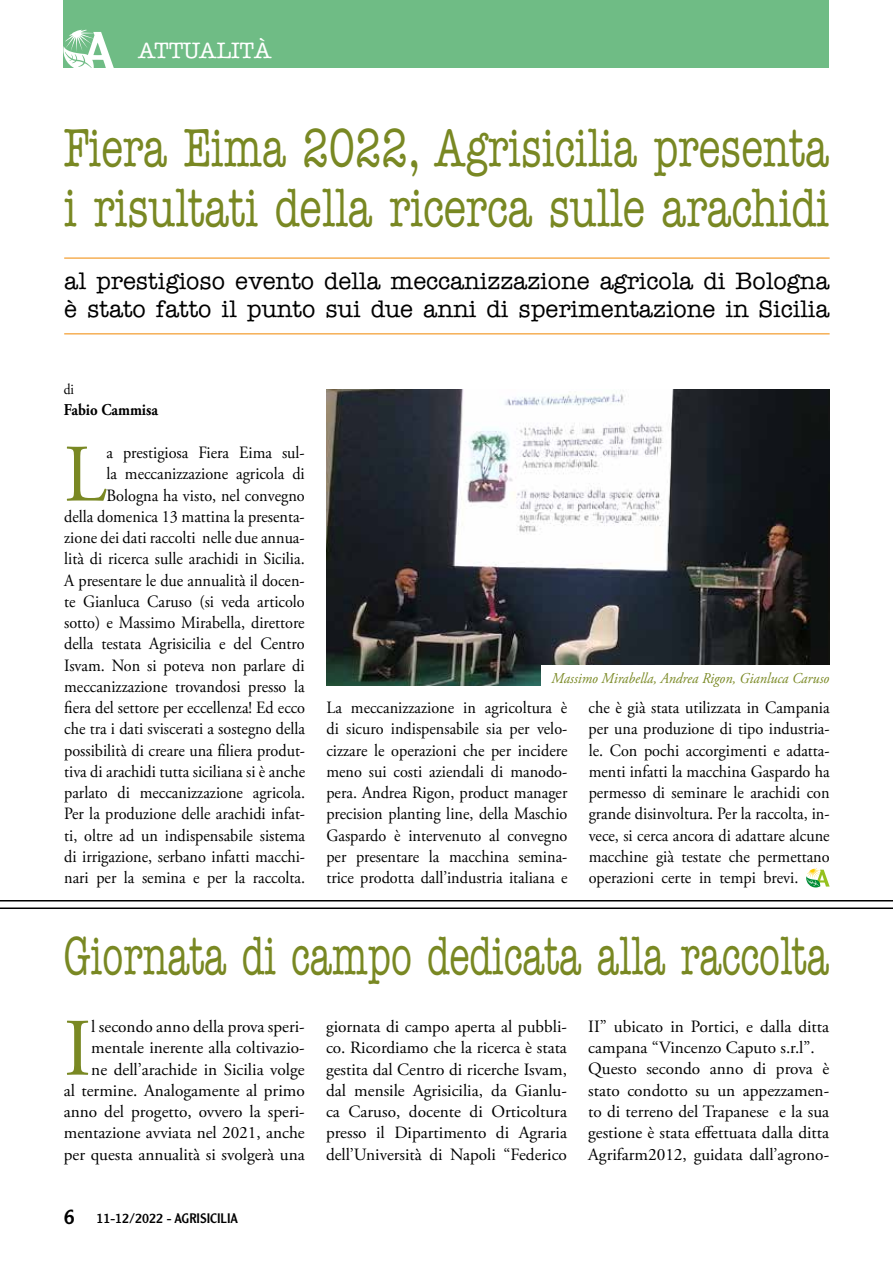
<style>
.page{position:relative;width:893px;height:1263px;background:#fff}
.page>*{position:absolute;margin:0;border:0;box-sizing:border-box;transform-origin:0 0}
.t1{font:81.45px "Adobe Garamond Pro";color:#798823}
.t2{font:81.45px "Adobe Garamond Pro";color:#798823;scale:.94 1}
.t3{font:500 54px/60px "American Typewriter";color:#798823;scale:.74 1}
.t4{font:500 54px "American Typewriter";color:#798823;scale:.69 1}
.t5{font:500 24px/28.5px "American Typewriter";color:#000}
.t6{font:500 22.5px "American Typewriter";color:#fff}
.t7{font:17.25px/21.3px "Adobe Garamond Pro";color:#000;text-align:justify;scale:.94 1}
.t8{font:17.25px/21.3px "Adobe Garamond Pro";color:#000;text-align:right}
.t9{font:700 16.5px "Adobe Garamond Pro";color:#000;scale:.9 1}
.t10{font:italic 15px "Adobe Garamond Pro";color:#798823;scale:.95 1}
.t11{font:15px "Adobe Garamond Pro";color:#000;scale:.9 1}
.t12{font:13.5px "Clearface Gothic LH";color:#000}
.s1{font-size:21px}
</style>
<div class="page">
<div style="left:64px;top:0;width:765px;height:68px;background:#6fbc85"></div>
<svg style="left:63px;top:30px;width:51px;height:38px"></svg>
<svg style="left:806px;top:869px;width:24px;height:18px"></svg>
<hr style="left:64px;top:258px;width:766px;height:1px;background:#f18700">
<hr style="left:64px;top:333px;width:766px;height:1px;background:#f18700">
<hr style="left:0;top:900px;width:893px;height:1px;background:#000">
<hr style="left:0;top:907px;width:893px;height:2px;background:#000">
<img style="left:326px;top:389px;width:503px;height:296px">
<div style="left:541px;top:665px;width:297px;height:24px;background:#fff"></div>
<h3 class="t6" style="left:138px;top:38px;width:135px">ATTUALITÀ</h3>
<h2 class="t3" style="left:64px;top:119px;width:1036px">Fiera Eima 2022, Agrisicilia presenta i risultati della ricerca sulle arachidi</h2>
<h3 class="t5" style="left:64px;top:267px;width:767px">al prestigioso evento della meccanizzazione agricola di Bologna è stato fatto il punto sui due anni di sperimentazione in Sicilia</h3>
<p class="t11" style="left:64px;top:380px;width:13px">di</p>
<p class="t9" style="left:64px;top:401px;width:106px">Fabio Cammisa</p>
<p class="t7" style="left:64px;top:442px;width:258px;text-align:right">a prestigiosa Fiera Eima sul-<br>la meccanizzazione agricola di Bologna ha visto, nel convegno<br>della domenica 13 mattina la presenta&shy;zione dei dati raccolti nelle due annua&shy;lità di ricerca sulle arachidi in Sicilia.<br>A presentare le due annualità il docen&shy;te Gianluca Caruso (si veda articolo sotto) e Massimo Mirabella, direttore della testata Agrisicilia e del Centro Isvam. Non si poteva non parlare di meccanizzazione trovandosi presso la fiera del settore per eccellenza! Ed ecco che tra i dati sviscerati a sostegno della possibilità di creare una filiera produt&shy;tiva di arachidi tutta siciliana si è anche parlato di meccanizzazione agricola.<br>Per la produzione delle arachidi infat&shy;ti, oltre ad un indispensabile sistema di irrigazione, serbano infatti macchi&shy;nari per la semina e per la raccolta.</p>
<h1 class="t2" style="left:64px;top:426px;width:47px">L</h1>
<p class="t10" style="left:552px;top:669px;width:294px">Massimo Mirabella, Andrea Rigon, Gianluca Caruso</p>
<p class="t7" style="left:326px;top:698px;width:258px">La meccanizzazione in agricoltura è di sicuro indispensabile sia per velo&shy;cizzare le operazioni che per incidere meno sui costi aziendali di manodo&shy;pera. Andrea Rigon, product manager precision planting line, della Maschio Gaspardo è intervenuto al convegno per presentare la macchina semina&shy;trice prodotta dall’industria italiana e</p>
<p class="t7" style="left:589px;top:698px;width:258px">che è già stata utilizzata in Campania per una produzione di tipo industria&shy;le. Con pochi accorgimenti e adatta&shy;menti infatti la macchina Gaspardo ha permesso di seminare le arachidi con grande disinvoltura. Per la raccolta, in&shy;vece, si cerca ancora di adattare alcune macchine già testate che permettano operazioni certe in tempi brevi.</p>
<h2 class="t4" style="left:64px;top:926px;width:1111px">Giornata di campo dedicata alla raccolta</h2>
<p class="t8" style="left:64px;top:1016px;width:242px">l secondo anno della prova speri&shy;mentale inerente alla coltivazio-<br>ne dell’arachide in Sicilia volge<br>al termine. Analogamente al primo anno del progetto, ovvero la speri&shy;mentazione avviata nel 2021, anche per questa annualità si svolgerà una</p>
<p class="t8" style="left:326px;top:1016px;width:242px;text-align:justify">giornata di campo aperta al pubbli&shy;co. Ricordiamo che la ricerca è stata gestita dal Centro di ricerche Isvam, dal mensile Agrisicilia, da Gianlu&shy;ca Caruso, docente di Orticoltura presso il Dipartimento di Agraria dell’Università di Napoli “Federico</p>
<p class="t8" style="left:588px;top:1016px;width:242px;text-align:left">II” ubicato in Portici, e dalla ditta campana “Vincenzo Caputo s.r.l”.<br>Questo secondo anno di prova è stato condotto su un appezzamen&shy;to di terreno del Trapanese e la sua gestione è stata effettuata dalla ditta Agrifarm2012, guidata dall’agrono-</p>
<h1 class="t1" style="left:64px;top:1000px;width:29px">I</h1>
<p class="t12" style="left:64px;top:1209px;width:176px"><span class="s1">6</span> 11-12/2022 - AGRISICILIA</p>
</div>
